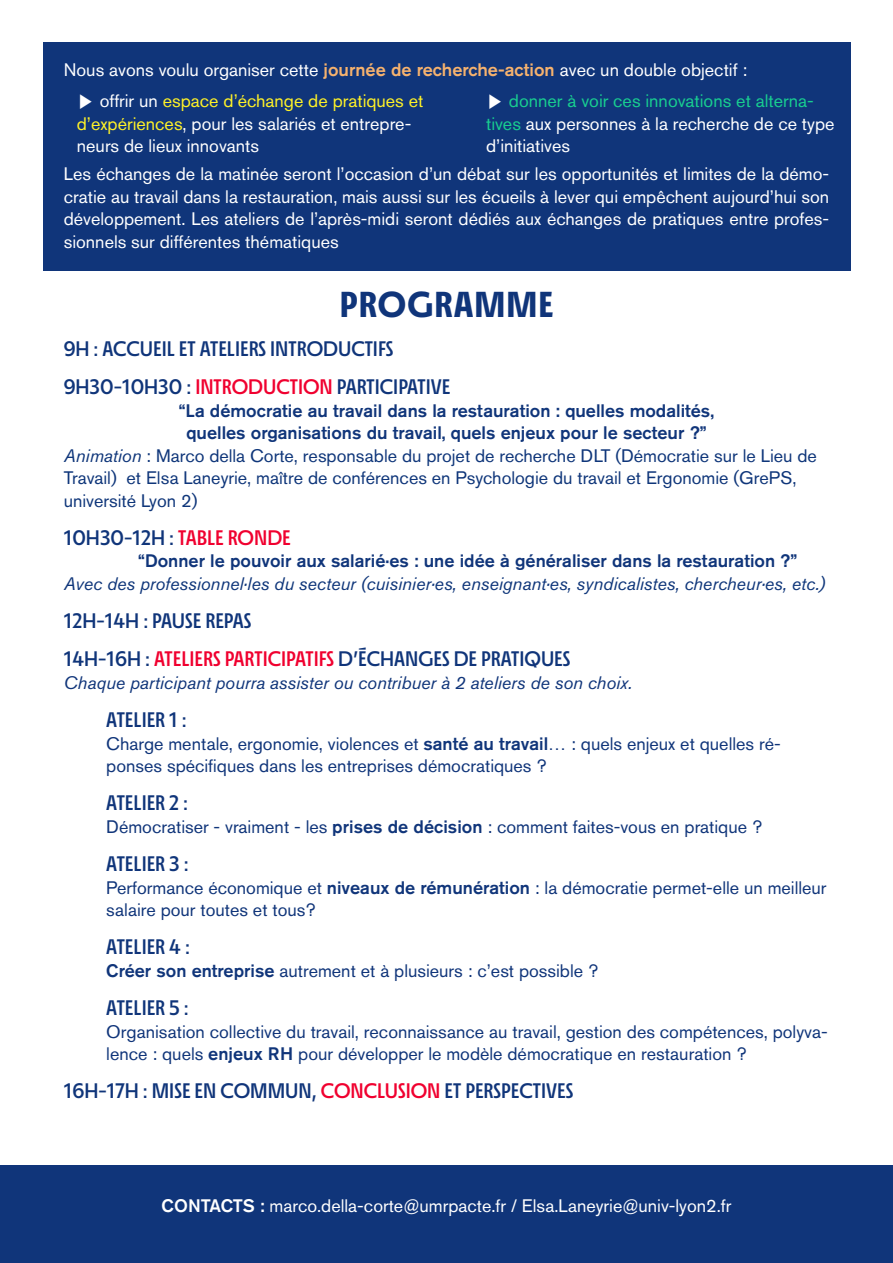
<style>
.page{position:relative;width:893px;height:1263px;background:#fff}
.page>*{position:absolute;margin:0;border:0;box-sizing:border-box;transform-origin:0 0}
.t1{font:600 36px "Roba V0.3 Low";letter-spacing:.03em;color:#10357a}
.t2{font:21px/38.2px "Roba V0.3 Low";color:#10357a}
.t3{font:18px/22.5px "Akzidenz Grotesk Std";color:#fff}
.t4{font:18px/22.5px "Akzidenz Grotesk Std";color:#10357a}
.t5{font:500 18px "Akzidenz Grotesk Std";color:#10357a}
.t6{font:18px "Akzidenz Grotesk Std";color:#0f367a}
.t7{font:italic 18px "Akzidenz Grotesk Std";color:#0f367a}
.t8{font:italic 18px "Akzidenz Grotesk Std";color:#10357a}
.s1{font-weight:500;color:#f6b26e}
.s2{font-family:"Malgun Gothic"}
.s3{color:#fff227}
.s4{color:#18ce90}
.s5{color:#f0002f}
.s6{font-style:italic}
.s7{font-weight:500}
</style>
<div class="page">
<div style="left:0;top:1165px;width:893px;height:98px;background:#10357a"></div>
<div style="left:43px;top:43px;width:807px;height:228px;background:#10357a"></div>
<p class="t3" style="left:64px;top:61px;width:685px">Nous avons voulu organiser cette <span class="s1">journée de recherche-action</span> avec un double objectif :</p>
<p class="t3" style="left:77px;top:91px;width:348px"><span class="s2">▶</span> offrir un <span class="s3">espace d’échange de pratiques et d’expériences</span>, pour les salariés et entrepre&shy;neurs de lieux innovants</p>
<p class="t3" style="left:486px;top:91px;width:350px"><span class="s2">▶</span> <span class="s4">donner à voir ces innovations et alterna&shy;tives</span> aux personnes à la recherche de ce type d’initiatives</p>
<p class="t3" style="left:64px;top:164px;width:767px;text-align:justify">Les échanges de la matinée seront l’occasion d’un débat sur les opportunités et limites de la démo&shy;cratie au travail dans la restauration, mais aussi sur les écueils à lever qui empêchent aujourd’hui son développement. Les ateliers de l’après-midi seront dédiés aux échanges de pratiques entre profes&shy;sionnels sur différentes thématiques</p>
<h1 class="t1" style="left:340px;top:292px;width:215px">PROGRAMME</h1>
<p class="t2" style="left:64px;top:331px;width:388px">9H : ACCUEIL ET ATELIERS INTRODUCTIFS<br>9H30-10H30 : <span class="s5">INTRODUCTION</span> PARTICIPATIVE</p>
<p class="t5" style="left:179px;top:403px;width:537px">“La démocratie au travail dans la restauration : quelles modalités,</p>
<p class="t5" style="left:186px;top:425px;width:522px">quelles organisations du travail, quels enjeux pour le secteur ?”</p>
<p class="t6" style="left:64px;top:448px;width:755px"><span class="s6">Animation</span> : Marco della Corte, responsable du projet de recherche DLT (Démocratie sur le Lieu de</p>
<p class="t6" style="left:64px;top:470px;width:734px">Travail) et Elsa Laneyrie, maître de conférences en Psychologie du travail et Ergonomie (GrePS,</p>
<p class="t6" style="left:64px;top:493px;width:135px">université Lyon 2)</p>
<p class="t2" style="left:64px;top:520px;width:229px">10H30-12H : <span class="s5">TABLE RONDE</span></p>
<p class="t5" style="left:138px;top:554px;width:660px">“Donner le pouvoir aux salarié·es : une idée à généraliser dans la restauration ?”</p>
<p class="t7" style="left:64px;top:576px;width:763px">Avec des professionnel·les du secteur (cuisinier·es, enseignant·es, syndicalistes, chercheur·es, etc.)</p>
<p class="t2" style="left:64px;top:604px;width:508px">12H-14H : PAUSE REPAS<br>14H-16H : <span class="s5">ATELIERS PARTICIPATIFS</span> D’ÉCHANGES DE PRATIQUES</p>
<p class="t8" style="left:64px;top:675px;width:570px">Chaque participant pourra assister ou contribuer à 2 ateliers de son choix.</p>
<p class="t2" style="left:106px;top:703px;width:82px">ATELIER 1 :</p>
<p class="t4" style="left:106px;top:734px;width:676px">Charge mentale, ergonomie, violences et <span class="s7">santé au travail</span>… : quels enjeux et quelles ré&shy;ponses spécifiques dans les entreprises démocratiques ?</p>
<p class="t2" style="left:106px;top:786px;width:83px">ATELIER 2 :</p>
<p class="t4" style="left:106px;top:817px;width:657px">Démocratiser - vraiment - les <span class="s7">prises de décision</span> : comment faites-vous en pratique ?</p>
<p class="t2" style="left:106px;top:847px;width:84px">ATELIER 3 :</p>
<p class="t4" style="left:106px;top:878px;width:722px">Performance économique et <span class="s7">niveaux de rémunération</span> : la démocratie permet-elle un meilleur salaire pour toutes et tous?</p>
<p class="t2" style="left:106px;top:930px;width:85px">ATELIER 4 :</p>
<p class="t4" style="left:106px;top:961px;width:493px"><span class="s7">Créer son entreprise</span> autrement et à plusieurs : c’est possible ?</p>
<p class="t2" style="left:106px;top:991px;width:84px">ATELIER 5 :</p>
<p class="t4" style="left:106px;top:1022px;width:723px">Organisation collective du travail, reconnaissance au travail, gestion des compétences, polyva&shy;lence : quels <span class="s7">enjeux RH</span> pour développer le modèle démocratique en restauration ?</p>
<p class="t2" style="left:64px;top:1074px;width:511px">16H-17H : MISE EN COMMUN, <span class="s5">CONCLUSION</span> ET PERSPECTIVES</p>
<p class="t3" style="left:162px;top:1196px;width:571px"><span class="s7">CONTACTS :</span> marco.della-corte@umrpacte.fr / Elsa.Laneyrie@univ-lyon2.fr</p>
</div>
